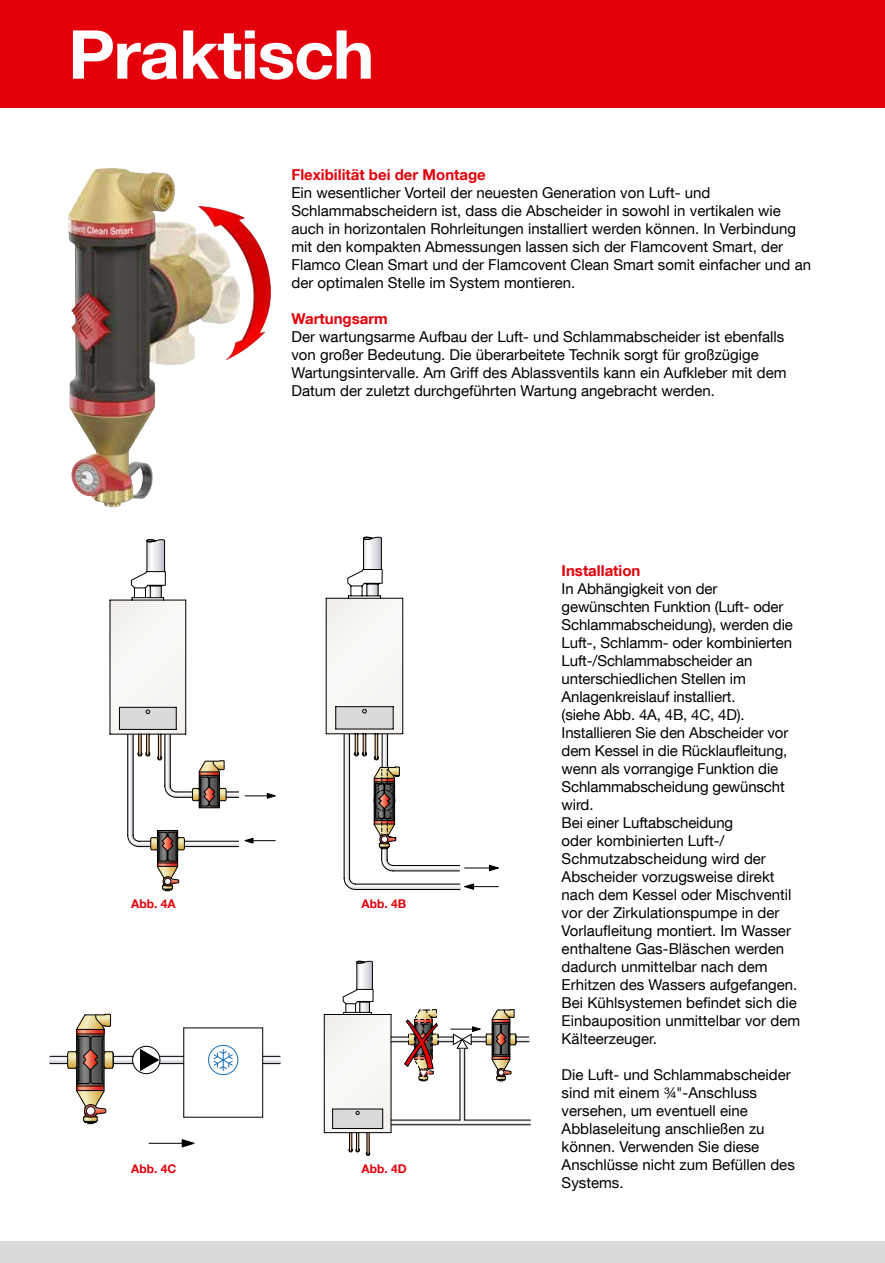
<style>
.page{position:relative;width:885px;height:1263px;background:#fff}
.page>*{position:absolute;margin:0;border:0;box-sizing:border-box;transform-origin:0 0}
.t1{font:700 67.5px "Helvetica Neue LT Com";letter-spacing:-.02em;color:#fff;scale:1.04 1}
.t2{font:15px/18px "Helvetica Neue LT Com";color:#000}
.t3{font:700 15px "Helvetica Neue LT Com";color:#e3000b}
.t4{font:700 12px "Helvetica Neue LT Com";color:#e3000b}
</style>
<div class="page">
<img style="left:68px;top:168px;width:172px;height:339px">
<div style="left:0;top:1242px;width:884px;height:21px;background:#d9dada"></div>
<div style="left:0;top:0;width:884px;height:108px;background:#e3000b"></div>
<svg style="left:182px;top:1139px;width:13px;height:8px"></svg>
<svg style="left:263px;top:1057px;width:17px;height:6px"></svg>
<hr style="left:183px;top:1028px;width:1px;height:89px;background:#000">
<hr style="left:262px;top:1028px;width:1px;height:89px;background:#000">
<hr style="left:184px;top:1027px;width:79px;height:1px;background:#000">
<hr style="left:184px;top:1117px;width:79px;height:1px;background:#000">
<svg style="left:263px;top:1056px;width:17px;height:1px"></svg>
<svg style="left:263px;top:1063px;width:17px;height:1px"></svg>
<svg style="left:140px;top:1049px;width:44px;height:22px"></svg>
<div style="left:132px;top:1046px;width:28px;height:28px;border:1px solid #000;border-radius:50%"></div>
<hr style="left:149px;top:1143px;width:35px;height:1px;background:#000">
<svg style="left:208px;top:1045px;width:30px;height:30px"></svg>
<div style="left:208px;top:1045px;width:30px;height:30px;border:1px solid #1770b8;border-radius:50%"></div>
<svg style="left:213px;top:1049px;width:20px;height:21px"></svg>
<svg style="left:50px;top:1013px;width:83px;height:111px"></svg>
<div style="left:86px;top:1106px;width:9px;height:9px;border:1px solid #000;border-radius:50%"></div>
<div style="left:391px;top:1120px;width:140px;height:5px;background:#e1e2e6"></div>
<div style="left:324px;top:1014px;width:67px;height:119px;background:#f8f8f5"></div>
<div style="left:332px;top:1109px;width:50px;height:19px;background:#d9dada"></div>
<hr style="left:391px;top:1124px;width:139px;height:1px;background:#000">
<hr style="left:464px;top:1120px;width:66px;height:1px;background:#000">
<hr style="left:324px;top:1132px;width:67px;height:1px;background:#000">
<hr style="left:324px;top:1014px;width:67px;height:1px;background:#000">
<hr style="left:390px;top:1014px;width:1px;height:119px;background:#000">
<hr style="left:324px;top:1014px;width:1px;height:119px;background:#000">
<hr style="left:332px;top:1128px;width:50px;height:1px;background:#000">
<svg style="left:382px;top:1109px;width:1px;height:19px"></svg>
<svg style="left:332px;top:1110px;width:1px;height:18px"></svg>
<hr style="left:332px;top:1109px;width:50px;height:1px;background:#000">
<svg style="left:348px;top:1133px;width:11px;height:19px"></svg>
<svg style="left:366px;top:1133px;width:4px;height:23px"></svg>
<svg style="left:342px;top:961px;width:32px;height:53px"></svg>
<svg style="left:391px;top:1009px;width:138px;height:114px"></svg>
<svg style="left:325px;top:537px;width:174px;height:353px"></svg>
<div style="left:374px;top:790px;width:21px;height:21px;border:1px dashed #000;border-radius:50%"></div>
<svg style="left:109px;top:539px;width:167px;height:353px"></svg>
<h1 class="t1" style="left:68px;top:12px;width:296px">Praktisch</h1>
<p class="t3" style="left:291px;top:165px;width:196px">Flexibilität bei der Montage</p>
<p class="t2" style="left:291px;top:183px;width:521px">Ein wesentlicher Vorteil der neuesten Generation von Luft- und Schlammabscheidern ist, dass die Abscheider in sowohl in vertikalen wie auch in horizontalen Rohrleitungen installiert werden können. In Verbindung mit den kompakten Abmessungen lassen sich der Flamcovent Smart, der Flamco Clean Smart und der Flamcovent Clean Smart somit einfacher und an der optimalen Stelle im System montieren.</p>
<p class="t3" style="left:291px;top:309px;width:98px">Wartungsarm</p>
<p class="t2" style="left:291px;top:327px;width:496px">Der wartungsarme Aufbau der Luft- und Schlammabscheider ist ebenfalls von großer Bedeutung. Die überarbeitete Technik sorgt für großzügige Wartungsintervalle. Am Griff des Ablassventils kann ein Aufkleber mit dem Datum der zuletzt durchgeführten Wartung angebracht werden.</p>
<p class="t4" style="left:131px;top:896px;width:46px">Abb. 4A</p>
<p class="t4" style="left:361px;top:896px;width:46px">Abb. 4B</p>
<p class="t4" style="left:131px;top:1161px;width:47px">Abb. 4C</p>
<p class="t4" style="left:361px;top:1161px;width:47px">Abb. 4D</p>
<p class="t3" style="left:561px;top:561px;width:80px">Installation</p>
<p class="t2" style="left:561px;top:579px;width:240px">In Abhängigkeit von der gewünschten Funktion (Luft- oder<br>Schlammabscheidung), werden die<br>Luft-, Schlamm- oder kombinierten<br>Luft-/Schlammabscheider an unterschiedlichen Stellen im<br>Anlagenkreislauf installiert.<br>(siehe Abb. 4A, 4B, 4C, 4D).<br>Installieren Sie den Abscheider vor dem Kessel in die Rücklaufleitung, wenn als vorrangige Funktion die<br>Schlammabscheidung gewünscht wird.<br>Bei einer Luftabscheidung<br>oder kombinierten Luft-/<br>Schmutzabscheidung wird der<br>Abscheider vorzugsweise direkt nach dem Kessel oder Mischventil vor der Zirkulationspumpe in der<br>Vorlaufleitung montiert. Im Wasser enthaltene Gas-Bläschen werden dadurch unmittelbar nach dem<br>Erhitzen des Wassers aufgefangen.<br>Bei Kühlsystemen befindet sich die<br>Einbauposition unmittelbar vor dem<br>Kälteerzeuger.</p>
<p class="t2" style="left:561px;top:1065px;width:235px">Die Luft- und Schlammabscheider sind mit einem ¾"-Anschluss versehen, um eventuell eine<br>Abblaseleitung anschließen zu können. Verwenden Sie diese<br>Anschlüsse nicht zum Befüllen des<br>Systems.</p>
</div>
